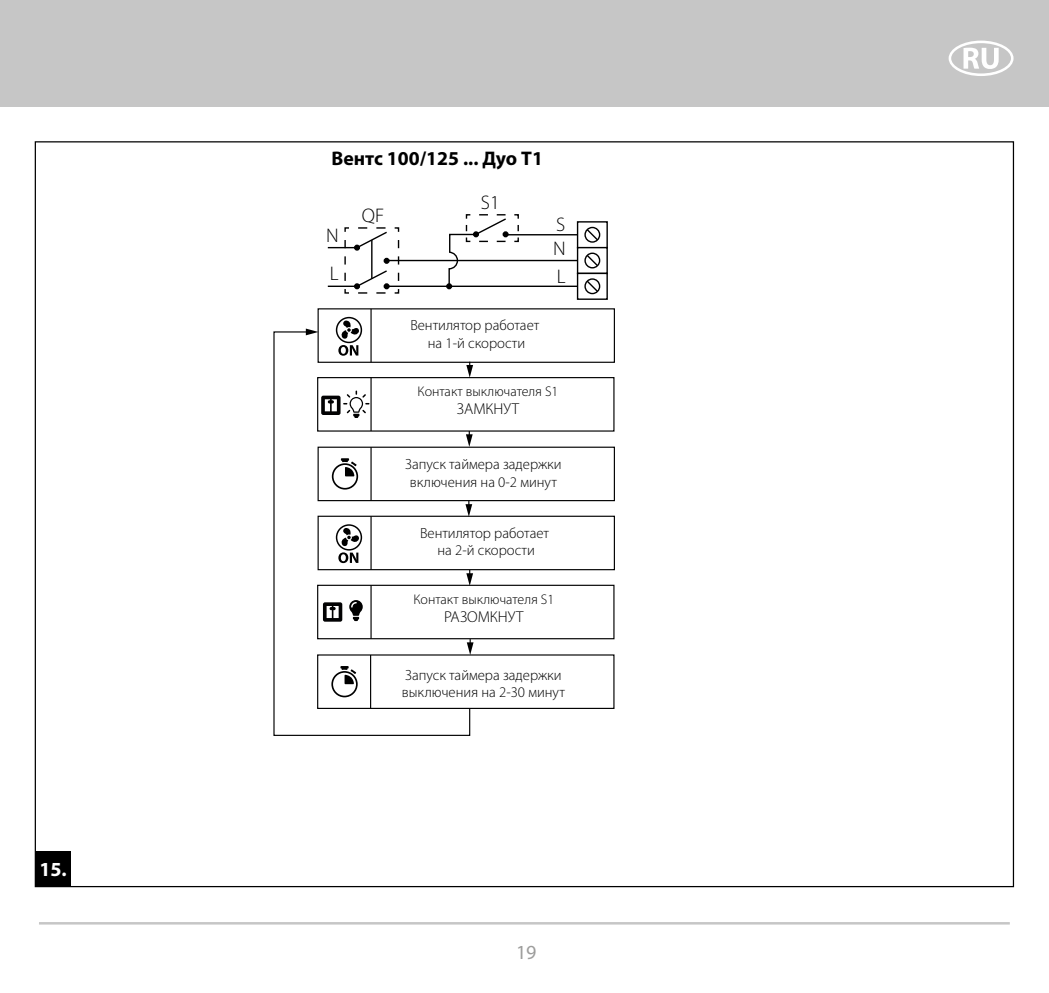
<style>
.page{position:relative;width:1049px;height:993px;background:#fff}
.page>*{position:absolute;margin:0;border:0;box-sizing:border-box;transform-origin:0 0}
.t1{font:700 20px "Myriad Pro";color:#fff}
.t2{font:20px "Myriad Pro";color:#9d9d9c}
.t3{font:700 19.75px "Myriad Pro";color:#000}
.t4{font:300 19.75px/23.5px "Myriad Pro";color:#000}
.t5{font:300 15.75px "Myriad Pro";color:#000}
.t6{font:300 14.75px/17.8px "Myriad Pro";color:#000;text-align:center}
.t7{font:300 14px "Myriad Pro";color:#000}
</style>
<div class="page">
<div style="left:0;top:0;width:1049px;height:106px;background:#c6c6c6"></div>
<svg style="left:948px;top:41px;width:65px;height:35px"></svg>
<hr style="left:39px;top:921px;width:971px;height:3px;background:#c6c6c6">
<div style="left:35px;top:850px;width:36px;height:36px;background:#000"></div>
<div style="left:577px;top:221px;width:31px;height:27px;border:1px solid #000"></div>
<div style="left:584px;top:227px;width:16px;height:16px;border:1px solid #000;border-radius:50%"></div>
<svg style="left:585px;top:227px;width:14px;height:15px"></svg>
<div style="left:577px;top:247px;width:31px;height:27px;border:1px solid #000"></div>
<div style="left:584px;top:252px;width:16px;height:16px;border:1px solid #000;border-radius:50%"></div>
<svg style="left:585px;top:253px;width:14px;height:14px"></svg>
<div style="left:577px;top:272px;width:31px;height:28px;border:1px solid #000"></div>
<div style="left:584px;top:278px;width:16px;height:16px;border:1px solid #000;border-radius:50%"></div>
<svg style="left:585px;top:279px;width:14px;height:14px"></svg>
<hr style="left:387px;top:285px;width:190px;height:2px;background:#000">
<svg style="left:328px;top:227px;width:72px;height:67px"></svg>
<hr style="left:387px;top:260px;width:190px;height:1px;background:#000">
<hr style="left:506px;top:234px;width:71px;height:1px;background:#000">
<svg style="left:446px;top:214px;width:74px;height:75px"></svg>
<div style="left:317px;top:377px;width:297px;height:54px;border:1px solid #000"></div>
<div style="left:318px;top:515px;width:297px;height:55px;border:1px solid #000"></div>
<div style="left:317px;top:584px;width:297px;height:55px;border:1px solid #000"></div>
<svg style="left:471px;top:365px;width:2px;height:8px"></svg>
<svg style="left:273px;top:331px;width:198px;height:405px"></svg>
<svg style="left:306px;top:328px;width:12px;height:7px"></svg>
<svg style="left:336px;top:524px;width:26px;height:39px"></svg>
<svg style="left:323px;top:602px;width:19px;height:19px"></svg>
<svg style="left:349px;top:600px;width:14px;height:21px"></svg>
<svg style="left:321px;top:390px;width:48px;height:28px"></svg>
<hr style="left:370px;top:377px;width:2px;height:54px;background:#000">
<hr style="left:370px;top:516px;width:2px;height:53px;background:#000">
<hr style="left:370px;top:585px;width:2px;height:53px;background:#000">
<div style="left:318px;top:446px;width:297px;height:55px;border:1px solid #000"></div>
<hr style="left:370px;top:447px;width:2px;height:53px;background:#000">
<svg style="left:332px;top:458px;width:26px;height:31px"></svg>
<svg style="left:466px;top:569px;width:7px;height:16px"></svg>
<div style="left:318px;top:308px;width:297px;height:55px;border:1px solid #000"></div>
<svg style="left:336px;top:317px;width:26px;height:38px"></svg>
<hr style="left:370px;top:309px;width:2px;height:53px;background:#000">
<svg style="left:467px;top:639px;width:6px;height:15px"></svg>
<hr style="left:370px;top:654px;width:1px;height:54px;background:#000">
<svg style="left:331px;top:665px;width:27px;height:32px"></svg>
<h1 class="t1" style="left:39px;top:856px;width:29px">15.</h1>
<h2 class="t3" style="left:331px;top:145px;width:213px">Вентс 100/125 ... Дуо Т1</h2>
<h2 class="t4" style="left:326px;top:216px;width:14px;line-height:38.5px">N<br>L</h2>
<h2 class="t4" style="left:362px;top:204px;width:24px">QF</h2>
<h2 class="t4" style="left:481px;top:191px;width:20px">S1</h2>
<h2 class="t4" style="left:553px;top:213px;width:14px">S<br>N</h2>
<h2 class="t4" style="left:557px;top:264px;width:10px">L</h2>
<p class="t6" style="left:410px;top:316px;width:131px">Вентилятор работает на 1-й скорости</p>
<p class="t7" style="left:418px;top:383px;width:142px">Контакт выключателя S1</p>
<p class="t5" style="left:457px;top:399px;width:64px">ЗАМКНУТ</p>
<p class="t6" style="left:405px;top:455px;width:158px">Запуск таймера задержки включения на 0-2 минут</p>
<p class="t6" style="left:420px;top:524px;width:131px">Вентилятор работает на 2-й скорости</p>
<p class="t7" style="left:413px;top:591px;width:142px">Контакт выключателя S1</p>
<p class="t5" style="left:444px;top:607px;width:81px">РАЗОМКНУТ</p>
<p class="t6" style="left:402px;top:665px;width:165px;text-align:left">Запуск таймера задержки выключения на 2-30 минут</p>
<h1 class="t2" style="left:516px;top:939px;width:22px">19</h1>
</div>
